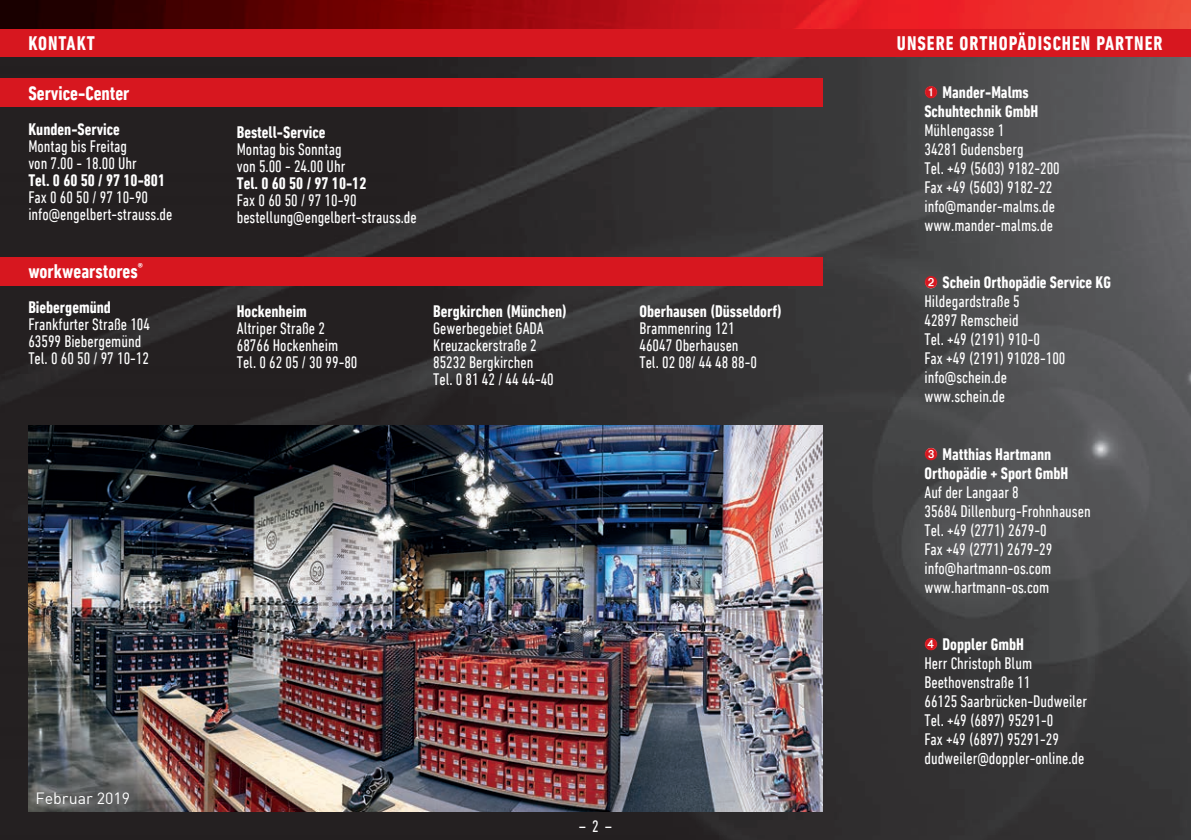
<style>
.page{position:relative;width:1191px;height:840px;background:#fff}
.page>*{position:absolute;margin:0;border:0;box-sizing:border-box;transform-origin:0 0}
.t1{font:700 condensed 20px "DIN Next LT Pro";letter-spacing:.05em;color:#fff}
.t2{font:700 condensed 20px "DIN Next LT Pro";letter-spacing:.01em;color:#fff}
.t3{font:condensed 17px/19px "DIN Next LT Pro";color:#fff}
.t4{font:700 condensed 17px/19px "DIN Next LT Pro";color:#fff}
.t5{font:16px "DIN";color:#fff}
.s1{color:#d7171f}
.s2{font-weight:700}
</style>
<div class="page">
<img style="left:0;top:57px;width:1191px;height:782px">
<div style="left:0;top:28px;width:1191px;height:29px;background:#d7171f"></div>
<div style="left:0;top:78px;width:822px;height:28px;background:#d7171f"></div>
<div style="left:0;top:257px;width:822px;height:28px;background:#d7171f"></div>
<img style="left:0;top:0;width:1191px;height:28px">
<img style="left:28px;top:425px;width:794px;height:386px">
<div style="left:925px;top:86px;width:11px;height:12px;background:#fff;border-radius:50%"></div>
<div style="left:925px;top:277px;width:11px;height:11px;background:#fff;border-radius:50%"></div>
<div style="left:925px;top:447px;width:11px;height:12px;background:#fff;border-radius:50%"></div>
<div style="left:925px;top:638px;width:11px;height:11px;background:#fff;border-radius:50%"></div>
<p class="t1" style="left:28px;top:32px;width:68px">KONTAKT</p>
<p class="t1" style="left:897px;top:32px;width:267px">UNSERE ORTHOPÄDISCHEN PARTNER</p>
<p class="t2" style="left:28px;top:82px;width:103px">Service-Center</p>
<p class="t4" style="left:28px;top:120px;width:93px">Kunden-Service</p>
<p class="t3" style="left:28px;top:138px;width:110px;line-height:17px">Montag bis Freitag von 7.00 - 18.00 Uhr</p>
<p class="t4" style="left:28px;top:171px;width:138px">Tel. 0 60 50 / 97 10-801</p>
<p class="t3" style="left:28px;top:189px;width:145px;line-height:17px">Fax 0 60 50 / 97 10-90 info@engelbert-strauss.de</p>
<p class="t2" style="left:28px;top:260px;width:116px">workwearstores<sup>®</sup></p>
<p class="t4" style="left:28px;top:298px;width:84px">Biebergemünd</p>
<p class="t3" style="left:28px;top:315px;width:123px;line-height:17px">Frankfurter Straße 104<br>63599 Biebergemünd<br>Tel. 0 60 50 / 97 10-12</p>
<p class="t4" style="left:924px;top:83px;width:115px"><span class="s1">➊</span> Mander-Malms<br>Schuhtechnik GmbH</p>
<p class="t3" style="left:924px;top:121px;width:137px">Mühlengasse 1<br>34281 Gudensberg<br>Tel. +49 (5603) 9182-200<br>Fax +49 (5603) 9182-22 info@mander-malms.de www.mander-malms.de</p>
<p class="t4" style="left:237px;top:122px;width:90px">Bestell-Service</p>
<p class="t3" style="left:237px;top:140px;width:110px;line-height:17px">Montag bis Sonntag von 5.00 - 24.00 Uhr</p>
<p class="t4" style="left:237px;top:173px;width:131px">Tel. 0 60 50 / 97 10-12</p>
<p class="t3" style="left:237px;top:191px;width:182px;line-height:17px">Fax 0 60 50 / 97 10-90 bestellung@engelbert-strauss.de</p>
<p class="t3" style="left:924px;top:273px;width:188px"><span class="s1">➋</span> <span class="s2">Schein Orthopädie Service KG<br></span>Hildegardstraße 5<br>42897 Remscheid<br>Tel. +49 (2191) 910-0<br>Fax +49 (2191) 91028-100 info@schein.de<br>www.schein.de</p>
<p class="t4" style="left:433px;top:301px;width:135px">Bergkirchen (München)</p>
<p class="t3" style="left:433px;top:319px;width:122px;line-height:17px">Gewerbegebiet GADA<br>Kreuzackerstraße 2<br>85232 Bergkirchen<br>Tel. 0 81 42 / 44 44-40</p>
<p class="t4" style="left:639px;top:301px;width:144px">Oberhausen (Düsseldorf)</p>
<p class="t3" style="left:639px;top:319px;width:119px;line-height:17px">Brammenring 121<br>46047 Oberhausen<br>Tel. 02 08/ 44 48 88-0</p>
<p class="t4" style="left:237px;top:301px;width:71px">Hockenheim</p>
<p class="t3" style="left:237px;top:319px;width:122px;line-height:17px">Altriper Straße 2<br>68766 Hockenheim<br>Tel. 0 62 05 / 30 99-80</p>
<p class="t4" style="left:924px;top:444px;width:145px"><span class="s1">➌</span> Matthias Hartmann<br>Orthopädie + Sport GmbH</p>
<p class="t3" style="left:924px;top:482px;width:168px">Auf der Langaar 8<br>35684 Dillenburg-Frohnhausen<br>Tel. +49 (2771) 2679-0<br>Fax +49 (2771) 2679-29 info@hartmann-os.com www.hartmann-os.com</p>
<p class="t5" style="left:35px;top:787px;width:96px">Februar 2019</p>
<p class="t3" style="left:579px;top:816px;width:34px">– 2 –</p>
<p class="t3" style="left:924px;top:634px;width:164px"><span class="s1">➍</span> <span class="s2">Doppler GmbH<br></span>Herr Christoph Blum<br>Beethovenstraße 11<br>66125 Saarbrücken-Dudweiler<br>Tel. +49 (6897) 95291-0<br>Fax +49 (6897) 95291-29 dudweiler@doppler-online.de</p>
</div>
